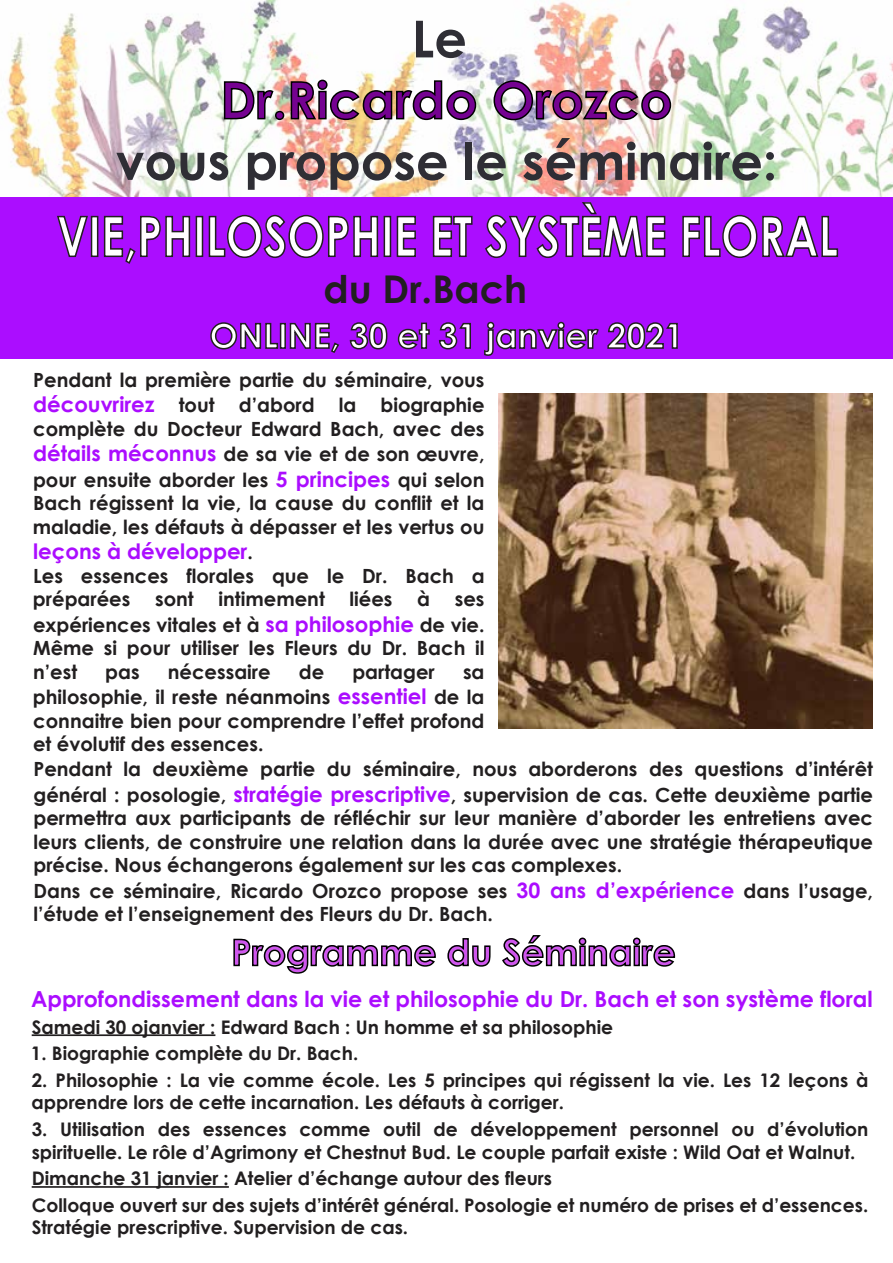
<style>
.page{position:relative;width:893px;height:1263px;background:#fff}
.page>*{position:absolute;margin:0;border:0;box-sizing:border-box;transform-origin:0 0}
.t1{font:700 55.35px "Century Gothic";color:#fff;scale:.82 1}
.t2{font:700 51px "Century Gothic";color:#2f2e35}
.t3{font:700 51px "Century Gothic";color:#750291}
.t4{font:700 38.25px "Century Gothic";color:#221f20}
.t5{font:700 36.15px "Century Gothic";color:#cf56ed}
.t6{font:700 34.05px "Century Gothic";color:#fff}
.t7{font:700 22.05px "Century Gothic";color:#ab0dff}
.t8{font:700 21.3px "Century Gothic";color:#ab0dff}
.t9{font:700 19.5px/25.5px "Century Gothic";color:#221f20}
.t10{font:700 18.75px/22.5px "Century Gothic";color:#221f20}
.s1{font-size:21.3px;color:#ab0dff}
.s2{font-size:19.5px;color:#221f20}
</style>
<div class="page">
<img style="left:6px;top:0;width:432px;height:197px">
<img style="left:438px;top:0;width:455px;height:212px">
<div style="left:0;top:197px;width:892px;height:162px;background:#ab0dff"></div>
<svg style="left:57px;top:215px;width:31px;height:43px"></svg>
<div style="left:91px;top:216px;width:7px;height:41px;border:2px solid #221f20"></div>
<svg style="left:103px;top:215px;width:88px;height:49px"></svg>
<div style="left:196px;top:216px;width:7px;height:41px;border:2px solid #221f20"></div>
<svg style="left:208px;top:214px;width:171px;height:44px"></svg>
<div style="left:384px;top:216px;width:7px;height:41px;border:2px solid #221f20"></div>
<svg style="left:396px;top:215px;width:20px;height:43px"></svg>
<svg style="left:432px;top:215px;width:41px;height:43px"></svg>
<svg style="left:485px;top:202px;width:181px;height:56px"></svg>
<svg style="left:682px;top:214px;width:157px;height:44px"></svg>
<img style="left:223px;top:79px;width:254px;height:42px">
<img style="left:493px;top:80px;width:179px;height:41px">
<svg style="left:233px;top:938px;width:203px;height:36px"></svg>
<svg style="left:447px;top:938px;width:44px;height:29px"></svg>
<svg style="left:502px;top:935px;width:174px;height:32px"></svg>
<svg style="left:210px;top:322px;width:69px;height:28px"></svg>
<div style="left:280px;top:323px;width:6px;height:26px;border:2px solid #221f20"></div>
<svg style="left:289px;top:322px;width:51px;height:31px"></svg>
<svg style="left:349px;top:322px;width:39px;height:28px"></svg>
<svg style="left:397px;top:322px;width:33px;height:28px"></svg>
<svg style="left:438px;top:322px;width:33px;height:28px"></svg>
<svg style="left:484px;top:321px;width:115px;height:35px"></svg>
<svg style="left:607px;top:322px;width:71px;height:28px"></svg>
<hr style="left:32px;top:1034px;width:183px;height:2px;background:#221f20">
<hr style="left:32px;top:1186px;width:197px;height:2px;background:#221f20">
<img style="left:498px;top:394px;width:375px;height:335px">
<h2 class="t2" style="left:412px;top:0;width:57px">Le</h2>
<h2 class="t3" style="left:220px;top:61px;width:454px">Dr.Ricardo Orozco</h2>
<h2 class="t2" style="left:116px;top:123px;width:663px">vous propose le séminaire:</h2>
<h1 class="t1" style="left:57px;top:194px;width:955px">VIE,PHILOSOPHIE ET SYSTÈME FLORAL</h1>
<h3 class="t4" style="left:324px;top:260px;width:205px">du Dr.Bach</h3>
<h3 class="t6" style="left:209px;top:310px;width:476px">ONLINE, 30 et 31 janvier 2021</h3>
<p class="t9" style="left:33px;top:366px;width:453px">Pendant la première partie du séminaire, vous <span class="s1">découvrirez</span> tout d’abord la biographie</p>
<p class="t9" style="left:33px;top:415px;width:453px;text-align:justify">complète du Docteur Edward Bach, avec des <span class="s1">détails méconnus</span> de sa vie et de son œuvre, pour ensuite aborder les <span class="s1">5 principes</span> qui selon</p>
<p class="t9" style="left:33px;top:491px;width:453px;line-height:23.4px">Bach régissent la vie, la cause du conflit et la maladie, les défauts à dépasser et les vertus ou</p>
<p class="t8" style="left:33px;top:535px;width:221px">leçons à développer<span class="s2">.</span></p>
<p class="t9" style="left:33px;top:563px;width:453px;line-height:23.4px">Les essences florales que le Dr. Bach a préparées</p>
<p class="t9" style="left:155px;top:585px;width:40px">sont</p>
<p class="t9" style="left:218px;top:585px;width:108px">intimement</p>
<p class="t9" style="left:350px;top:585px;width:45px">liées</p>
<p class="t9" style="left:417px;top:585px;width:14px">à</p>
<p class="t9" style="left:33px;top:585px;width:453px;text-align:right">ses<br>expériences vitales et à <span class="s1">sa philosophie</span> de vie.</p>
<p class="t9" style="left:33px;top:636px;width:453px;line-height:23.4px">Même si pour utiliser les Fleurs du Dr. Bach il n’est</p>
<p class="t9" style="left:105px;top:658px;width:36px">pas</p>
<p class="t9" style="left:168px;top:658px;width:104px">nécessaire</p>
<p class="t9" style="left:299px;top:658px;width:27px">de</p>
<p class="t9" style="left:352px;top:658px;width:84px">partager</p>
<p class="t9" style="left:33px;top:658px;width:453px;text-align:right">sa<br>philosophie, il reste néanmoins <span class="s1">essentiel</span> de la</p>
<p class="t9" style="left:33px;top:708px;width:453px;line-height:23.4px">connaitre bien pour comprendre l’effet profond et évolutif des essences.</p>
<p class="t9" style="left:33px;top:756px;width:841px">Pendant la deuxième partie du séminaire, nous aborderons des questions d’intérêt général : posologie, <span class="s1">stratégie prescriptive</span>, supervision de cas. Cette deuxième partie</p>
<p class="t9" style="left:33px;top:806px;width:841px;line-height:23.4px;text-align:justify">permettra aux participants de réfléchir sur leur manière d’aborder les entretiens avec leurs clients, de construire une relation dans la durée avec une stratégie thérapeutique précise. Nous échangerons également sur les cas complexes.</p>
<p class="t9" style="left:33px;top:878px;width:841px;line-height:23.5px">Dans ce séminaire, Ricardo Orozco propose ses <span class="s1">30 ans d’expérience</span> dans l’usage, l’étude et l’enseignement des Fleurs du Dr. Bach.</p>
<h3 class="t5" style="left:231px;top:925px;width:446px">Programme du Séminaire</h3>
<p class="t7" style="left:31px;top:982px;width:843px">Approfondissement dans la vie et philosophie du Dr. Bach et son système floral</p>
<p class="t10" style="left:32px;top:1014px;width:583px">Samedi 30 ojanvier : Edward Bach : Un homme et sa philosophie</p>
<p class="t10" style="left:31px;top:1041px;width:329px">1. Biographie complète du Dr. Bach.</p>
<p class="t10" style="left:32px;top:1068px;width:838px">2. Philosophie : La vie comme école. Les 5 principes qui régissent la vie. Les 12 leçons à apprendre lors de cette incarnation. Les défauts à corriger.</p>
<p class="t10" style="left:32px;top:1117px;width:838px">3. Utilisation des essences comme outil de développement personnel ou d’évolution spirituelle. Le rôle d’Agrimony et Chestnut Bud. Le couple parfait existe : Wild Oat et Walnut.</p>
<p class="t10" style="left:32px;top:1164px;width:838px;line-height:26.7px">Dimanche 31 janvier : Atelier d’échange autour des fleurs<br>Colloque ouvert sur des sujets d’intérêt général. Posologie et numéro de prises et d’essences.</p>
<p class="t10" style="left:32px;top:1215px;width:378px">Stratégie prescriptive. Supervision de cas.</p>
</div>
